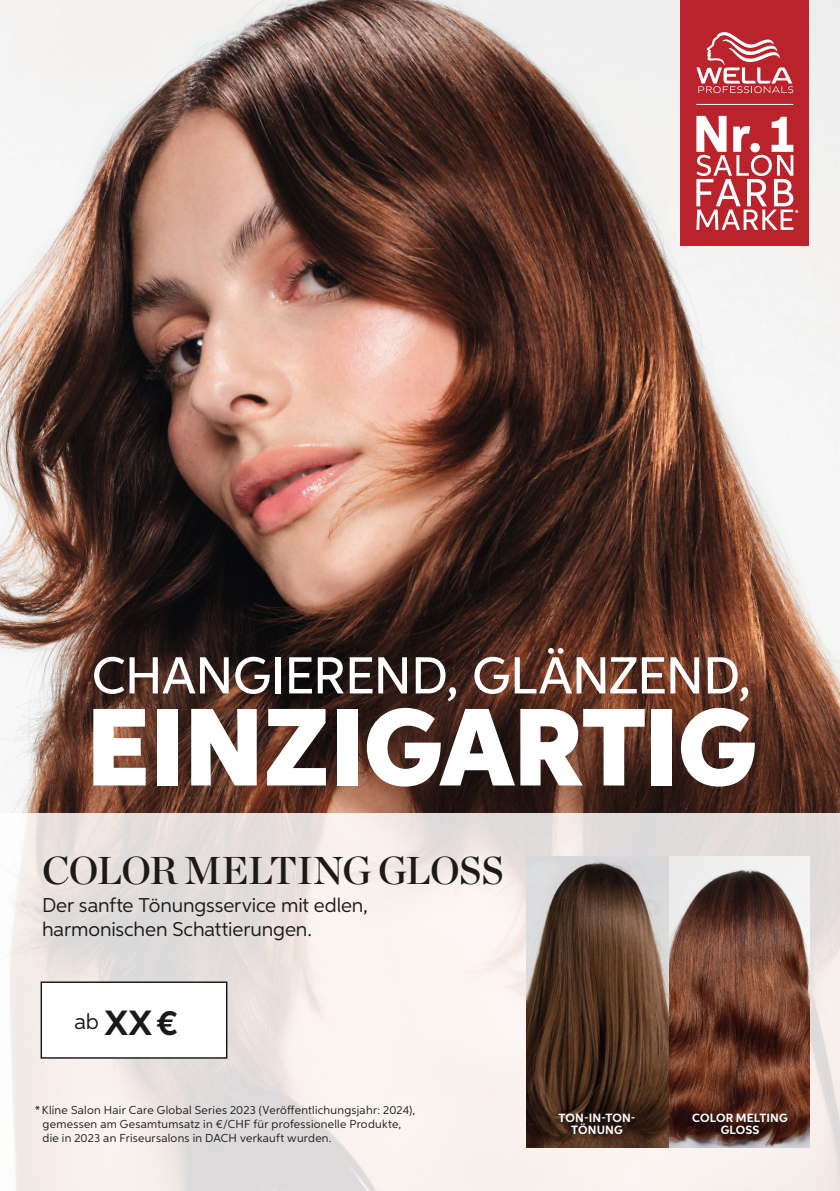
<style>
.page{position:relative;width:840px;height:1191px;background:#fff}
.page>*{position:absolute;margin:0;border:0;box-sizing:border-box;transform-origin:0 0}
.t1{font:900 110px "Aspira";letter-spacing:-.01em;color:#fff}
.t2{font:500 52px "Aspira";letter-spacing:-.015em;color:#fff}
.t3{font:38.8px "Chronicle Display Semi";letter-spacing:-.015em;color:#1b1a19}
.t4{font:700 35.2px "Aspira";color:#1b1a19}
.t5{font:20px/24px "Aspira";letter-spacing:-.005em;color:#1b1a19}
.t6{font:700 12px/12px "Aspira";letter-spacing:.01em;color:#fff;text-align:center}
.t7{font:11.6px "Aspira";letter-spacing:.02em;color:#1b1a19}
</style>
<div class="page">
<img style="left:0;top:0;width:839px;height:813px">
<svg style="left:10px;top:813px;width:829px;height:378px"></svg>
<div style="left:41px;top:982px;width:185px;height:76px;background:#fff"></div>
<div style="left:41px;top:981px;width:186px;height:77px;border:1px solid #1b1a19"></div>
<img style="left:667px;top:857px;width:142px;height:290px">
<img style="left:526px;top:857px;width:141px;height:290px">
<div style="left:680px;top:0;width:128px;height:246px;background:#ba232b"></div>
<hr style="left:696px;top:104px;width:96px;height:1px;background:#fff">
<svg style="left:696px;top:32px;width:96px;height:61px"></svg>
<svg style="left:696px;top:116px;width:102px;height:114px"></svg>
<p class="t2" style="left:92px;top:644px;width:660px">CHANGIEREND, GLÄNZEND,</p>
<p class="t1" style="left:86px;top:679px;width:672px">EINZIGARTIG</p>
<p class="t3" style="left:42px;top:840px;width:463px">COLOR MELTING GLOSS</p>
<p class="t5" style="left:42px;top:893px;width:327px">Der sanfte Tönungsservice mit edlen, harmonischen Schattierungen.</p>
<p class="t4" style="left:74px;top:1001px;width:105px"><sup>ab</sup> XX€</p>
<p class="t7" style="left:35px;top:1102px;width:382px">*Kline Salon Hair Care Global Series 2023 (Veröffentlichungsjahr: 2024),</p>
<p class="t7" style="left:43px;top:1116px;width:360px">gemessen am Gesamtumsatz in €/CHF für professionelle Produkte,</p>
<p class="t7" style="left:42px;top:1130px;width:290px">die in 2023 an Friseursalons in DACH verkauft wurden.</p>
<p class="t6" style="left:558px;top:1111px;width:78px">TON-IN-TON-<br>TÖNUNG</p>
<p class="t6" style="left:691px;top:1111px;width:97px">COLOR MELTING<br>GLOSS</p>
</div>
